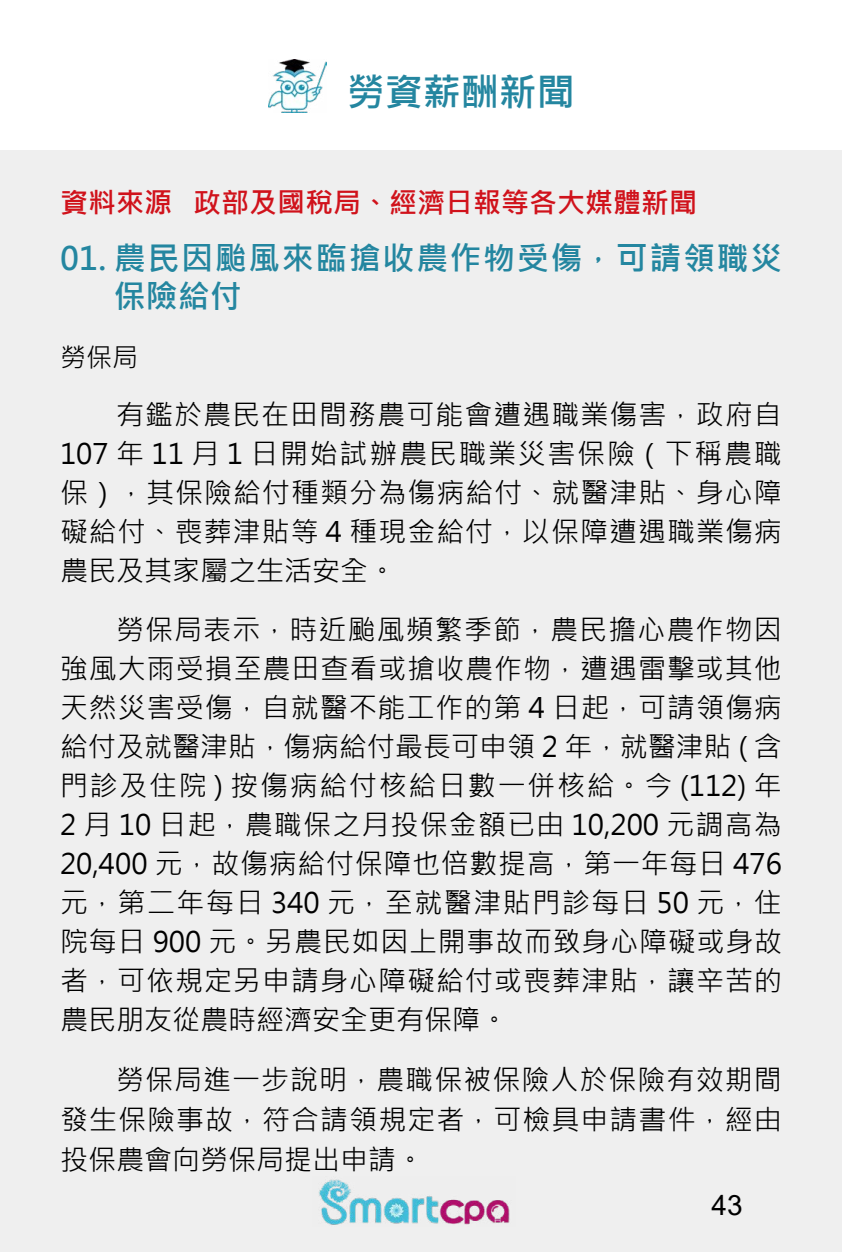
<style>
.page{position:relative;width:842px;height:1252px;background:#fff}
.page>*{position:absolute;margin:0;border:0;box-sizing:border-box;transform-origin:0 0}
.t1{font:700 38px "Microsoft Jheng Hei";color:#2486a0}
.t2{font:700 32px/38px "Microsoft Jheng Hei";letter-spacing:.05em;color:#2486a0}
.t3{font:28px/39px "Microsoft Jheng Hei";letter-spacing:.035em;color:#000;text-align:justify}
.t4{font:700 28px "Microsoft Jheng Hei";color:#d0121b}
.t5{font:28px "Arial";color:#000}
.t6{font:26px "Microsoft Jheng Hei";color:#000}
</style>
<div class="page">
<div style="left:0;top:150px;width:842px;height:1102px;background:#efefef"></div>
<img style="left:318px;top:1179px;width:192px;height:46px">
<img style="left:268px;top:60px;width:58px;height:52px">
<h1 class="t1" style="left:347px;top:68px;width:230px">勞資薪酬新聞</h1>
<p class="t4" style="left:60px;top:185px;width:638px">資料來源 政部及國稅局、經濟日報等各大媒體新聞</p>
<p class="t2" style="left:114px;top:240px;width:670px;text-indent:-54px">01. 農民因颱風來臨搶收農作物受傷，可請領職災保險給付</p>
<p class="t6" style="left:60px;top:341px;width:79px">勞保局</p>
<p class="t3" style="left:60px;top:395px;width:723px;text-indent:56px">有鑑於農民在田間務農可能會遭遇職業傷害，政府自107 年 11 月 1 日開始試辦農民職業災害保險（下稱農職保），其保險給付種類分為傷病給付、就醫津貼、身心障礙給付、喪葬津貼等 4 種現金給付，以保障遭遇職業傷病農民及其家屬之生活安全。</p>
<p class="t3" style="left:60px;top:610px;width:724px;text-indent:56px">勞保局表示，時近颱風頻繁季節，農民擔心農作物因強風大雨受損至農田查看或搶收農作物，遭遇雷擊或其他天然災害受傷，自就醫不能工作的第 4 日起，可請領傷病給付及就醫津貼，傷病給付最長可申領 2 年，就醫津貼 ( 含門診及住院 ) 按傷病給付核給日數一併核給。今 (112) 年2 月 10 日起，農職保之月投保金額已由 10,200 元調高為20,400 元，故傷病給付保障也倍數提高，第一年每日 476元，第二年每日 340 元，至就醫津貼門診每日 50 元，住院每日 900 元。另農民如因上開事故而致身心障礙或身故者，可依規定另申請身心障礙給付或喪葬津貼，讓辛苦的農民朋友從農時經濟安全更有保障。</p>
<p class="t3" style="left:60px;top:1060px;width:723px;line-height:40px;text-indent:56px">勞保局進一步說明，農職保被保險人於保險有效期間發生保險事故，符合請領規定者，可檢具申請書件，經由投保農會向勞保局提出申請。</p>
<p class="t5" style="left:712px;top:1186px;width:33px">43</p>
</div>
